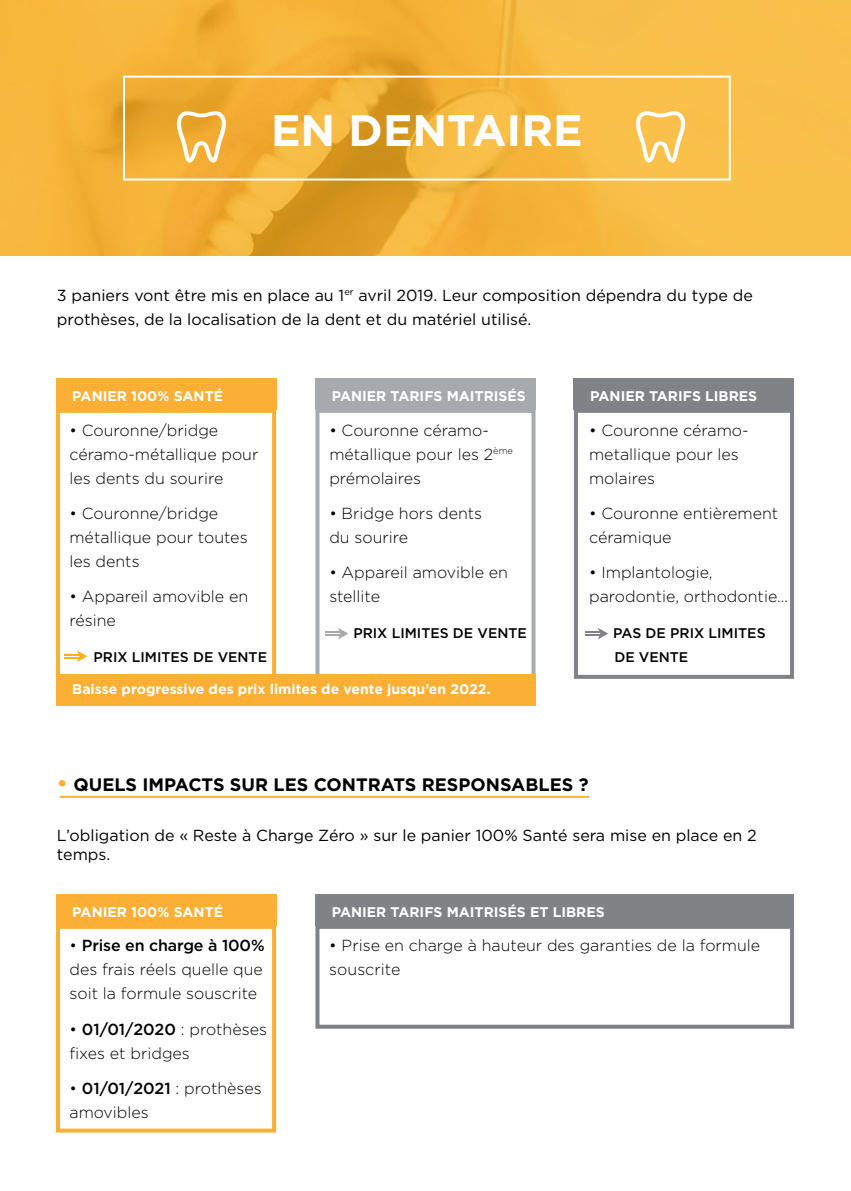
<style>
.page{position:relative;width:851px;height:1191px;background:#fff}
.page>*{position:absolute;margin:0;border:0;box-sizing:border-box;transform-origin:0 0}
.t1{font:700 44px "Gotham";color:#fff}
.t2{font:700 18px "Gotham";color:#000}
.t3{font:300 16px/24px "Gotham";color:#000}
.t4{font:16px/24px "Gotham";color:#000}
.t5{font:700 14px "Gotham";color:#fff}
.t6{font:500 14px/24px "Gotham";color:#000}
.s1{font-size:22px;color:#fbaf34}
.s2{font-weight:500}
</style>
<div class="page">
<img style="left:0;top:0;width:850px;height:255px">
<svg style="left:634px;top:111px;width:52px;height:52px"></svg>
<svg style="left:175px;top:111px;width:52px;height:52px"></svg>
<div style="left:123px;top:76px;width:607px;height:104px;border:2px solid #fff"></div>
<div style="left:56px;top:409px;width:220px;height:270px;border:4px solid #fbaf34"></div>
<div style="left:56px;top:925px;width:220px;height:207px;border:4px solid #fbaf34"></div>
<div style="left:315px;top:409px;width:220px;height:270px;border:4px solid #a7a9ac"></div>
<div style="left:315px;top:925px;width:478px;height:103px;border:4px solid #808285"></div>
<div style="left:574px;top:409px;width:219px;height:270px;border:4px solid #808285"></div>
<div style="left:56px;top:378px;width:220px;height:31px;background:#fbaf34"></div>
<div style="left:56px;top:674px;width:479px;height:32px;background:#fbaf34"></div>
<div style="left:56px;top:894px;width:220px;height:31px;background:#fbaf34"></div>
<div style="left:315px;top:378px;width:220px;height:31px;background:#a7a9ac"></div>
<div style="left:315px;top:894px;width:478px;height:31px;background:#808285"></div>
<div style="left:574px;top:378px;width:219px;height:31px;background:#808285"></div>
<hr style="left:60px;top:796px;width:529px;height:2px;background:#fbaf34">
<svg style="left:64px;top:650px;width:23px;height:12px"></svg>
<svg style="left:325px;top:628px;width:23px;height:11px"></svg>
<svg style="left:585px;top:628px;width:23px;height:11px"></svg>
<h1 class="t1" style="left:271px;top:101px;width:313px">EN DENTAIRE</h1>
<p class="t4" style="left:57px;top:283px;width:697px">3 paniers vont être mis en place au 1<sup>er</sup> avril 2019. Leur composition dépendra du type de prothèses, de la localisation de la dent et du matériel utilisé.</p>
<p class="t5" style="left:72px;top:387px;width:29px">PANIER</p>
<p class="t5" style="left:131px;top:387px;width:93px">100% SANTÉ</p>
<p class="t5" style="left:331px;top:387px;width:29px">PANIER</p>
<p class="t5" style="left:390px;top:387px;width:137px">TARIFS MAITRISÉS</p>
<p class="t5" style="left:590px;top:387px;width:29px">PANIER</p>
<p class="t5" style="left:649px;top:387px;width:28px">TARIFS</p>
<p class="t5" style="left:705px;top:387px;width:34px">LIBRES</p>
<p class="t3" style="left:69px;top:417px;width:190px">• Couronne/bridge céramo-métallique pour les dents du sourire</p>
<p class="t3" style="left:69px;top:501px;width:180px">• Couronne/bridge métallique pour toutes les dents</p>
<p class="t3" style="left:69px;top:584px;width:180px">• Appareil amovible en résine</p>
<p class="t6" style="left:93px;top:644px;width:145px">PRIX LIMITES DE VENTE</p>
<p class="t3" style="left:329px;top:417px;width:185px">• Couronne céramo&shy;métallique pour les 2<sup>ème </sup>prémolaires</p>
<p class="t3" style="left:329px;top:501px;width:154px">• Bridge hors dents du sourire</p>
<p class="t3" style="left:329px;top:560px;width:180px">• Appareil amovible en stellite</p>
<p class="t6" style="left:353px;top:620px;width:145px">PRIX LIMITES DE VENTE</p>
<p class="t3" style="left:589px;top:417px;width:161px">• Couronne céramo&shy;metallique pour les molaires</p>
<p class="t3" style="left:589px;top:501px;width:191px">• Couronne entièrement céramique</p>
<p class="t3" style="left:589px;top:560px;width:200px">• Implantologie, parodontie, orthodontie…</p>
<p class="t6" style="left:613px;top:620px;width:154px">PAS DE PRIX LIMITES<br>DE VENTE</p>
<p class="t5" style="left:72px;top:680px;width:420px">BAISSE PROGRESSIVE DES PRIX LIMITES DE VENTE JUSQU’EN 2022.</p>
<p class="t2" style="left:57px;top:773px;width:533px"><span class="s1">•</span> QUELS IMPACTS SUR LES CONTRATS RESPONSABLES ?</p>
<p class="t4" style="left:57px;top:825px;width:701px;line-height:19.2px">L’obligation de « Reste à Charge Zéro » sur le panier 100% Santé sera mise en place en 2 temps.</p>
<p class="t5" style="left:72px;top:903px;width:29px">PANIER</p>
<p class="t5" style="left:131px;top:903px;width:93px">100% SANTÉ</p>
<p class="t3" style="left:69px;top:933px;width:197px;text-align:justify">• <span class="s2">Prise en charge à 100% </span>des frais réels quelle que soit la formule souscrite</p>
<p class="t3" style="left:69px;top:1016px;width:199px">• <span class="s2">01/01/2020</span> : prothèses fixes et bridges</p>
<p class="t3" style="left:69px;top:1075px;width:194px">• <span class="s2">01/01/2021</span> : prothèses amovibles</p>
<p class="t5" style="left:331px;top:903px;width:274px">PANIER TARIFS MAITRISÉS ET LIBRES</p>
<p class="t3" style="left:329px;top:933px;width:432px">• Prise en charge à hauteur des garanties de la formule souscrite</p>
</div>
